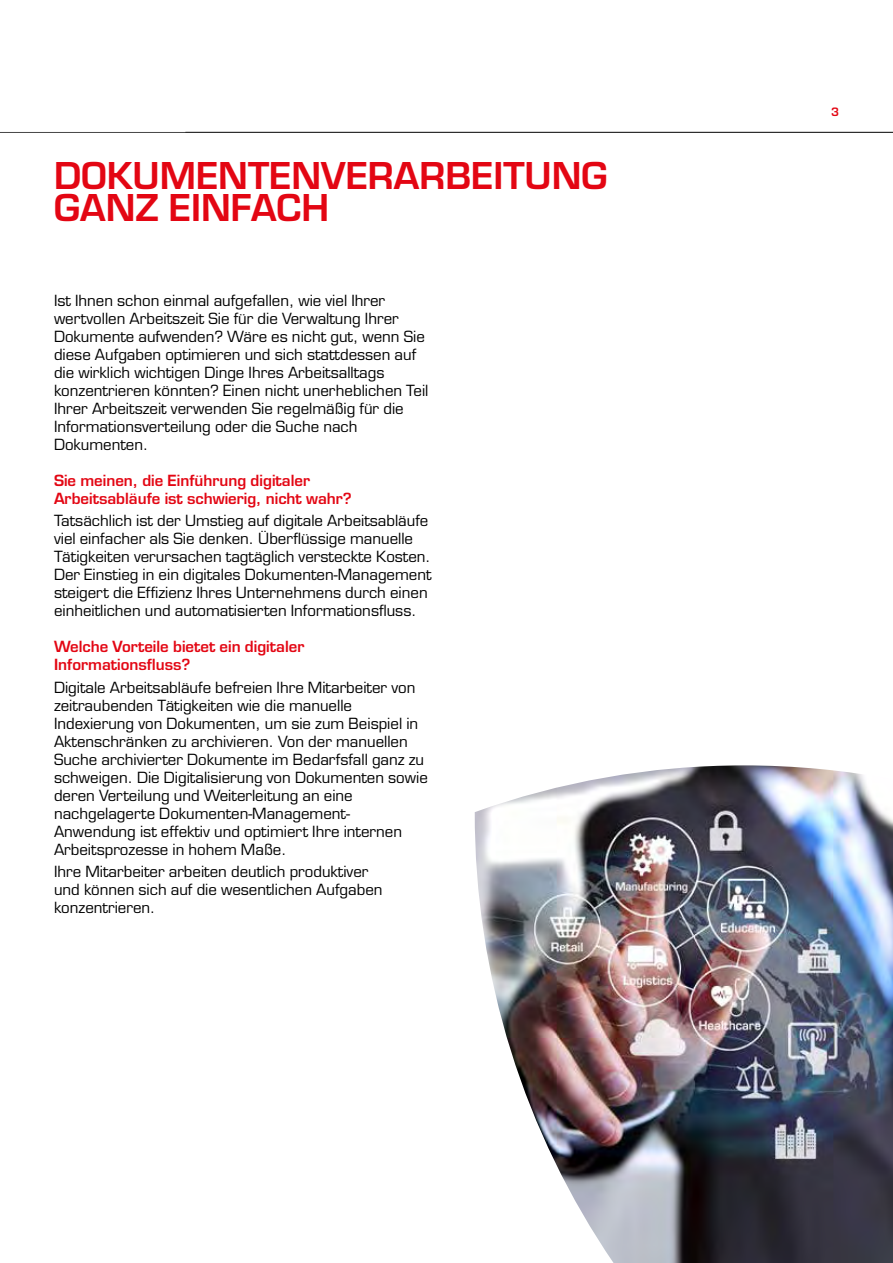
<style>
.page{position:relative;width:893px;height:1263px;background:#fff}
.page>*{position:absolute;margin:0;border:0;box-sizing:border-box;transform-origin:0 0}
.t1{font:600 36px/32.4px "Eurostile LT Std";color:#e30613}
.t2{font:15px/18px "Eurostile LT Std";color:#000}
.t3{font:600 15px/18px "Eurostile LT Std";color:#e30613}
.t4{font:600 11.25px "Eurostile LT Std";color:#e30613}
</style>
<div class="page">
<hr style="left:0;top:132px;width:893px;height:1px;background:#000">
<img style="left:474px;top:765px;width:419px;height:498px">
<h1 class="t1" style="left:54px;top:159px;width:555px">DOKUMENTENVERARBEITUNG<br>GANZ EINFACH</h1>
<p class="t2" style="left:54px;top:292px;width:376px">Ist Ihnen schon einmal aufgefallen, wie viel Ihrer wertvollen Arbeitszeit Sie für die Verwaltung Ihrer Dokumente aufwenden? Wäre es nicht gut, wenn Sie diese Aufgaben optimieren und sich stattdessen auf die wirklich wichtigen Dinge Ihres Arbeitsalltags konzentrieren könnten? Einen nicht unerheblichen Teil Ihrer Arbeitszeit verwenden Sie regelmäßig für die Informationsverteilung oder die Suche nach Dokumenten.</p>
<p class="t3" style="left:54px;top:471px;width:299px">Sie meinen, die Einführung digitaler<br>Arbeitsabläufe ist schwierig, nicht wahr?</p>
<p class="t2" style="left:54px;top:512px;width:379px">Tatsächlich ist der Umstieg auf digitale Arbeitsabläufe viel einfacher als Sie denken. Überflüssige manuelle Tätigkeiten verursachen tagtäglich versteckte Kosten.<br>Der Einstieg in ein digitales Dokumenten-Management steigert die Effizienz Ihres Unternehmens durch einen einheitlichen und automatisierten Informationsfluss.</p>
<p class="t3" style="left:54px;top:638px;width:252px">Welche Vorteile bietet ein digitaler<br>Informationsfluss?</p>
<p class="t2" style="left:54px;top:678px;width:375px">Digitale Arbeitsabläufe befreien Ihre Mitarbeiter von zeitraubenden Tätigkeiten wie die manuelle Indexierung von Dokumenten, um sie zum Beispiel in Aktenschränken zu archivieren. Von der manuellen Suche archivierter Dokumente im Bedarfsfall ganz zu schweigen. Die Digitalisierung von Dokumenten sowie deren Verteilung und Weiterleitung an eine nachgelagerte Dokumenten-Management-Anwendung ist effektiv und optimiert Ihre internen Arbeitsprozesse in hohem Maße.</p>
<p class="t2" style="left:54px;top:862px;width:330px">Ihre Mitarbeiter arbeiten deutlich produktiver und können sich auf die wesentlichen Aufgaben konzentrieren.</p>
<p class="t4" style="left:831px;top:104px;width:9px">3</p>
</div>
